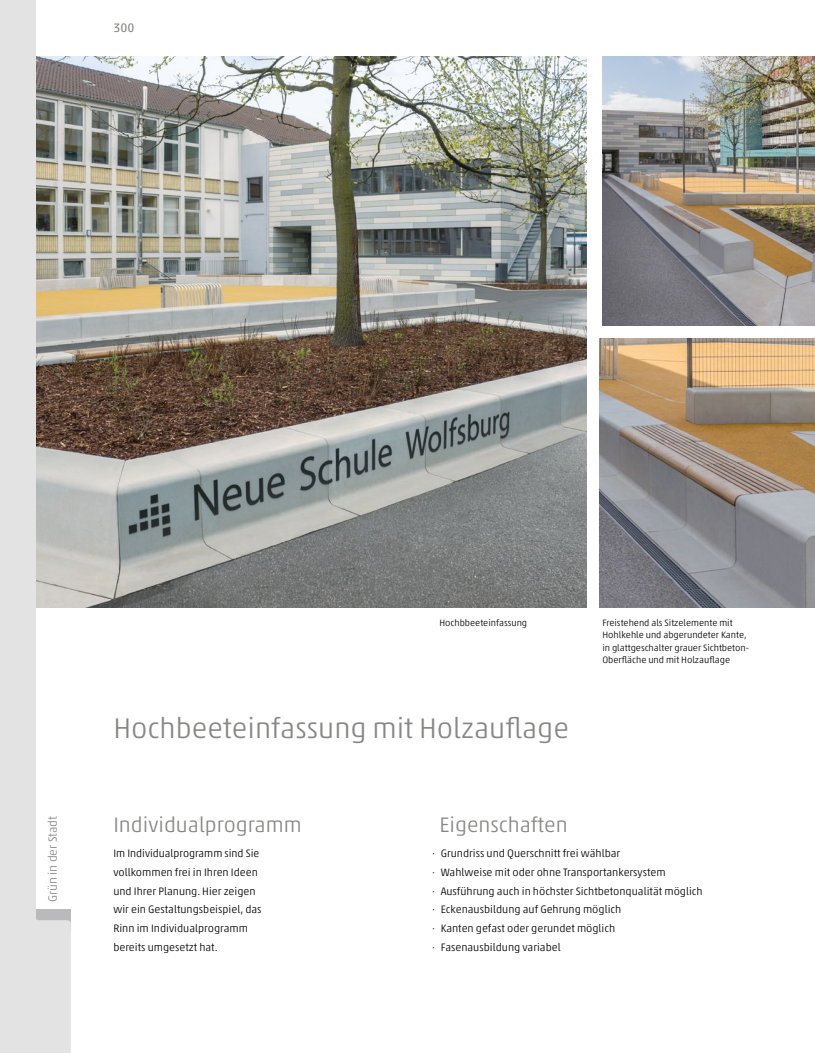
<style>
.page{position:relative;width:815px;height:1053px;background:#fff}
.page>*{position:absolute;margin:0;border:0;box-sizing:border-box;transform-origin:0 0}
.t1{font:300 28.75px "Akko Std";color:#878786}
.t2{font:300 21.25px "Akko Std";color:#878786}
.t3{font:12.5px "Akko Std";color:#878786}
.t4{font:300 12.25px "Akko Std";color:#878786}
.t5{font:300 11px/18.8px "Akko Std";color:#000}
.t6{font:300 9.38px/12.5px "Akko Std";color:#000}
</style>
<div class="page">
<img style="left:599px;top:338px;width:216px;height:269px">
<img style="left:602px;top:57px;width:213px;height:268px">
<img style="left:71px;top:56px;width:516px;height:551px">
<svg style="left:35px;top:0;width:36px;height:1052px"></svg>
<div style="left:0;top:0;width:35px;height:1052px;background:#e3e3e3"></div>
<p class="t3" style="left:113px;top:20px;width:22px">300</p>
<p class="t4" style="left:45px;top:902px;width:88px;rotate:-90deg">Grün in der Stadt</p>
<p class="t6" style="left:439px;top:616px;width:89px">Hochbbeeteinfassung</p>
<p class="t6" style="left:602px;top:616px;width:148px">Freistehend als Sitzelemente mit Hohlkehle und abgerundeter Kante, in glattgeschalter grauer Sichtbeton-Oberfläche und mit Holzauflage</p>
<h1 class="t1" style="left:113px;top:711px;width:457px">Hochbeeteinfassung mit Holzauflage</h1>
<h2 class="t2" style="left:113px;top:812px;width:190px">Individualprogramm</h2>
<p class="t5" style="left:113px;top:843px;width:150px">Im Individualprogramm sind Sie vollkommen frei in Ihren Ideen und Ihrer Planung. Hier zeigen wir ein Gestaltungsbeispiel, das<br>Rinn im Individualprogramm bereits umgesetzt hat.</p>
<h2 class="t2" style="left:439px;top:812px;width:130px">Eigenschaften</h2>
<p class="t5" style="left:432px;top:843px;width:272px">∙ Grundriss und Querschnitt frei wählbar<br>∙ Wahlweise mit oder ohne Transportankersystem<br>∙ Ausführung auch in höchster Sichtbetonqualität möglich ∙ Eckenausbildung auf Gehrung möglich<br>∙ Kanten gefast oder gerundet möglich<br>∙ Fasenausbildung variabel</p>
</div>
